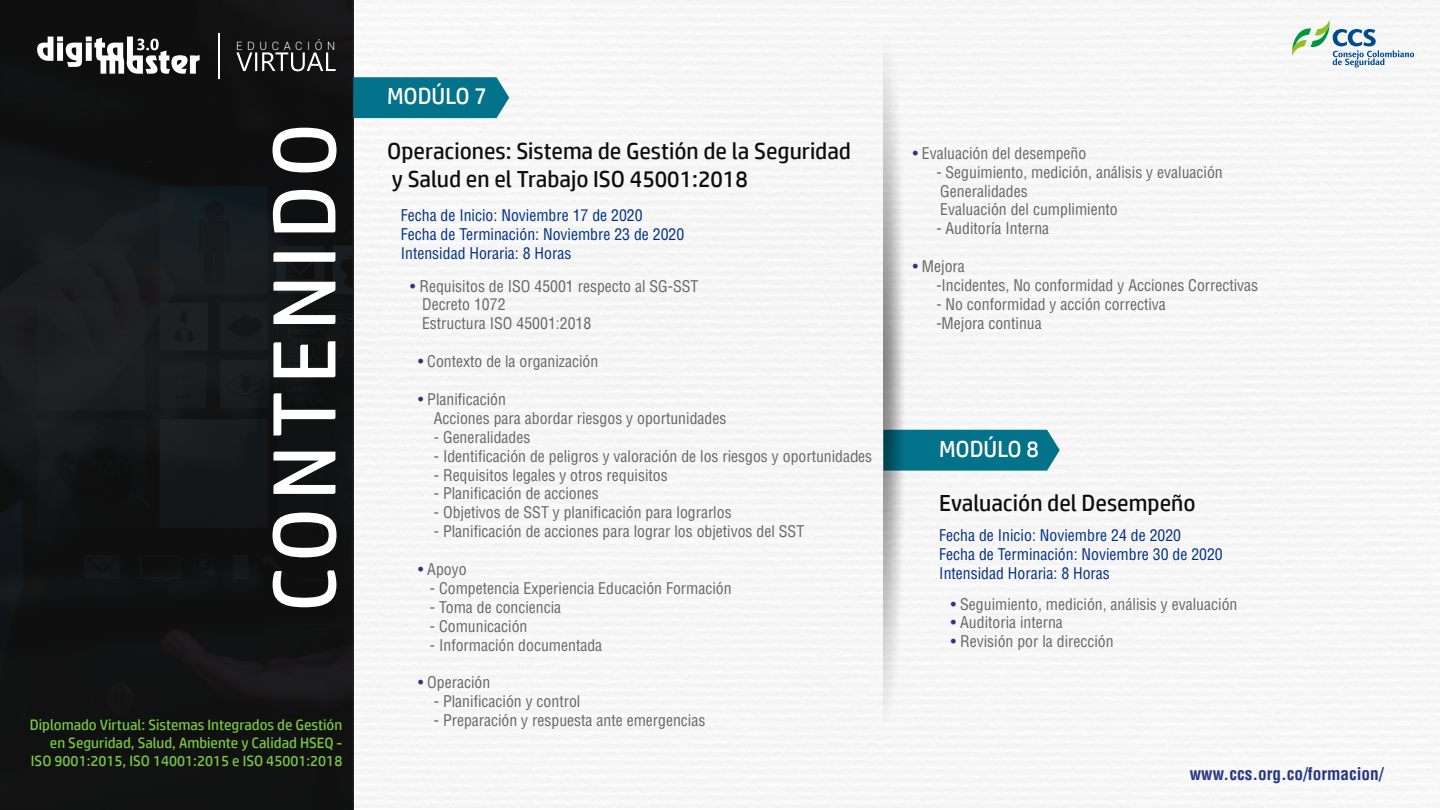
<style>
.page{position:relative;width:1440px;height:810px;background:#fff}
.page>*{position:absolute;margin:0;border:0;box-sizing:border-box;transform-origin:0 0}
.t1{font:89.4px "HP Simplified";letter-spacing:.085em;color:#fff}
.t2{font:23.25px/27.9px "HP Simplified";color:#0d0d0d}
.t3{font:23.25px "HP Simplified";letter-spacing:-.005em;color:#fff}
.t4{font:700 condensed 17.25px "Helvetica LT Std";color:#273685}
.t5{font:condensed 15.75px/18.9px "Helvetica LT Std";color:#666}
.t6{font:condensed 15.75px/18.9px "Helvetica LT Std";color:#002f87}
.t7{font:15px/18px "HP Simplified";color:#7ac943;text-align:right}
.t8{font:300 11.48px "Roboto";letter-spacing:.395em;color:#fff}
.s1{color:#273685}
</style>
<div class="page">
<img style="left:353px;top:0;width:1087px;height:808px">
<div style="left:0;top:0;width:353px;height:810px;background:#0d0d0d"></div>
<svg style="left:1292px;top:20px;width:122px;height:48px"></svg>
<hr style="left:218px;top:33px;width:1px;height:46px;background:#fff">
<svg style="left:37px;top:37px;width:163px;height:37px"></svg>
<svg style="left:236px;top:52px;width:100px;height:19px"></svg>
<svg style="left:353px;top:77px;width:156px;height:41px"></svg>
<svg style="left:883px;top:36px;width:177px;height:698px"></svg>
<div style="left:853px;top:15px;width:30px;height:740px;background:#f6f6f6"></div>
<p class="t8" style="left:236px;top:38px;width:101px">EDUCACIÓN</p>
<h1 class="t1" style="left:253px;top:612px;width:491px;rotate:-90deg">CONTENIDO</h1>
<p class="t7" style="left:30px;top:715px;width:314px">Diplomado Virtual: Sistemas Integrados de Gestión en Seguridad, Salud, Ambiente y Calidad HSEQ -<br>ISO 9001:2015, ISO 14001:2015 e ISO 45001:2018</p>
<h2 class="t3" style="left:387px;top:83px;width:101px">MODÚLO 7</h2>
<h2 class="t2" style="left:387px;top:136px;width:465px">Operaciones: Sistema de Gestión de la Seguridad y Salud en el Trabajo ISO 45001:2018</h2>
<p class="t6" style="left:401px;top:206px;width:285px">Fecha de Inicio: Noviembre 17 de 2020<br>Fecha de Terminación: Noviembre 23 de 2020<br>Intensidad Horaria: 8 Horas</p>
<p class="t5" style="left:422px;top:276px;width:278px;text-indent:-12px"><span class="s1">•</span> Requisitos de ISO 45001 respecto al SG-SST<br>Decreto 1072<br>Estructura ISO 45001:2018</p>
<p class="t5" style="left:418px;top:352px;width:182px"><span class="s1">•</span> Contexto de la organización</p>
<p class="t5" style="left:434px;top:390px;width:294px;text-indent:-16px"><span class="s1">•</span> Planificación<br>Acciones para abordar riesgos y oportunidades</p>
<p class="t5" style="left:434px;top:427px;width:98px">- Generalidades</p>
<p class="t5" style="left:434px;top:446px;width:440px">- Identificación de peligros y valoración de los riesgos y oportunidades</p>
<p class="t5" style="left:434px;top:465px;width:235px">- Requisitos legales y otros requisitos</p>
<p class="t5" style="left:434px;top:484px;width:166px">- Planificación de acciones</p>
<p class="t5" style="left:434px;top:503px;width:299px">- Objetivos de SST y planificación para lograrlos</p>
<p class="t5" style="left:434px;top:522px;width:372px">- Planificación de acciones para lograr los objetivos del SST</p>
<p class="t5" style="left:418px;top:560px;width:50px"><span class="s1">•</span> Apoyo</p>
<p class="t5" style="left:430px;top:579px;width:303px">- Competencia Experiencia Educación Formación</p>
<p class="t5" style="left:430px;top:598px;width:133px">- Toma de conciencia</p>
<p class="t5" style="left:430px;top:616px;width:99px">- Comunicación</p>
<p class="t5" style="left:430px;top:635px;width:174px">- Información documentada</p>
<p class="t5" style="left:418px;top:673px;width:74px"><span class="s1">•</span> Operación</p>
<p class="t5" style="left:434px;top:692px;width:148px">- Planificación y control</p>
<p class="t5" style="left:434px;top:711px;width:273px">- Preparación y respuesta ante emergencias</p>
<p class="t5" style="left:913px;top:143px;width:175px"><span class="s1">•</span> Evaluación del desempeño</p>
<p class="t5" style="left:936px;top:162px;width:288px">- Seguimiento, medición, análisis y evaluación<br>Generalidades<br>Evaluación del cumplimiento</p>
<p class="t5" style="left:936px;top:219px;width:114px">- Auditoría Interna</p>
<p class="t5" style="left:936px;top:257px;width:323px;text-indent:-24px"><span class="s1">•</span> Mejora<br>-Incidentes, No conformidad y Acciones Correctivas</p>
<p class="t5" style="left:936px;top:295px;width:231px">- No conformidad y acción correctiva -Mejora continua</p>
<h2 class="t3" style="left:939px;top:435px;width:101px">MODÚLO 8</h2>
<h2 class="t2" style="left:939px;top:489px;width:258px">Evaluación del Desempeño</h2>
<p class="t6" style="left:939px;top:526px;width:285px">Fecha de Inicio: Noviembre 24 de 2020<br>Fecha de Terminación: Noviembre 30 de 2020<br>Intensidad Horaria: 8 Horas</p>
<p class="t5" style="left:951px;top:594px;width:288px"><span class="s1">•</span> Seguimiento, medición, análisis y evaluación</p>
<p class="t5" style="left:951px;top:613px;width:113px"><span class="s1">•</span> Auditoria interna</p>
<p class="t5" style="left:951px;top:632px;width:164px"><span class="s1">•</span> Revisión por la dirección</p>
<p class="t4" style="left:1190px;top:763px;width:195px">www.ccs.org.co/formacion/</p>
</div>
